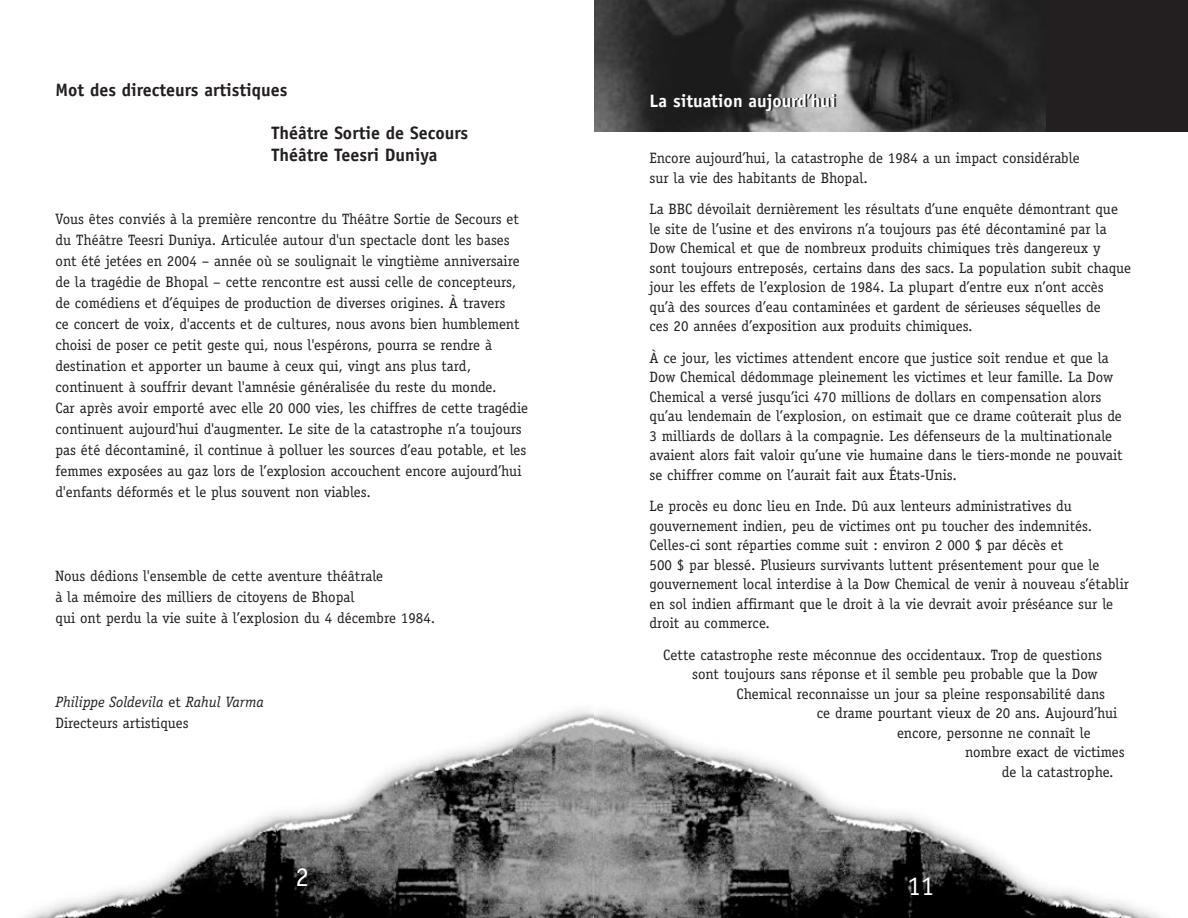
<style>
.page{position:relative;width:1188px;height:918px;background:#fff}
.page>*{position:absolute;margin:0;border:0;box-sizing:border-box;transform-origin:0 0}
.t1{font:27px "Officina Serif";color:#fff}
.t2{font:700 18px/21.9px "Officina Sans";color:#231f20}
.t3{font:700 18px "Officina Sans";color:#fff}
.t4{font:15px/19.5px "Officina Serif";color:#231f20}
.t5{font:italic 15px/21px "Officina Serif";color:#231f20}
.s1{font-style:normal}
</style>
<div class="page">
<img style="left:24px;top:710px;width:1138px;height:208px">
<img style="left:594px;top:0;width:452px;height:131px">
<div style="left:1046px;top:0;width:142px;height:131px;background:#231f20"></div>
<p class="t2" style="left:56px;top:80px;width:233px">Mot des directeurs artistiques</p>
<p class="t2" style="left:272px;top:124px;width:198px">Théâtre Sortie de Secours<br>Théâtre Teesri Duniya</p>
<p class="t4" style="left:56px;top:210px;width:474px;line-height:21px">Vous êtes conviés à la première rencontre du Théâtre Sortie de Secours et du Théâtre Teesri Duniya. Articulée autour d'un spectacle dont les bases ont été jetées en 2004 – année où se soulignait le vingtième anniversaire de la tragédie de Bhopal – cette rencontre est aussi celle de concepteurs, de comédiens et d’équipes de production de diverses origines. À travers<br>ce concert de voix, d'accents et de cultures, nous avons bien humblement choisi de poser ce petit geste qui, nous l'espérons, pourra se rendre à destination et apporter un baume à ceux qui, vingt ans plus tard, continuent à souffrir devant l'amnésie généralisée du reste du monde.<br>Car après avoir emporté avec elle 20 000 vies, les chiffres de cette tragédie continuent aujourd'hui d'augmenter. Le site de la catastrophe n’a toujours pas été décontaminé, il continue à polluer les sources d’eau potable, et les femmes exposées au gaz lors de l’explosion accouchent encore aujourd’hui d'enfants déformés et le plus souvent non viables.</p>
<p class="t4" style="left:56px;top:567px;width:381px;line-height:21px">Nous dédions l'ensemble de cette aventure théâtrale<br>à la mémoire des milliers de citoyens de Bhopal<br>qui ont perdu la vie suite à l’explosion du 4 décembre 1984.</p>
<p class="t5" style="left:56px;top:693px;width:210px">Philippe Soldevila <span class="s1">et</span> Rahul Varma<br><span class="s1">Directeurs artistiques</span></p>
<h1 class="t1" style="left:296px;top:867px;width:15px">2</h1>
<p class="t3" style="left:650px;top:94px;width:188px">La situation aujourd’hui</p>
<p class="t4" style="left:650px;top:149px;width:432px">Encore aujourd’hui, la catastrophe de 1984 a un impact considérable sur la vie des habitants de Bhopal.</p>
<p class="t4" style="left:650px;top:200px;width:483px">La BBC dévoilait dernièrement les résultats d’une enquête démontrant que le site de l’usine et des environs n’a toujours pas été décontaminé par la Dow Chemical et que de nombreux produits chimiques très dangereux y sont toujours entreposés, certains dans des sacs. La population subit chaque jour les effets de l’explosion de 1984. La plupart d’entre eux n’ont accès qu’à des sources d’eau contaminées et gardent de sérieuses séquelles de<br>ces 20 années d’exposition aux produits chimiques.</p>
<p class="t4" style="left:650px;top:349px;width:475px">À ce jour, les victimes attendent encore que justice soit rendue et que la Dow Chemical dédommage pleinement les victimes et leur famille. La Dow Chemical a versé jusqu’ici 470 millions de dollars en compensation alors qu’au lendemain de l’explosion, on estimait que ce drame coûterait plus de 3 milliards de dollars à la compagnie. Les défenseurs de la multinationale avaient alors fait valoir qu’une vie humaine dans le tiers-monde ne pouvait se chiffrer comme on l’aurait fait aux États-Unis.</p>
<p class="t4" style="left:650px;top:497px;width:481px">Le procès eu donc lieu en Inde. Dû aux lenteurs administratives du gouvernement indien, peu de victimes ont pu toucher des indemnités.<br>Celles-ci sont réparties comme suit : environ 2 000 $ par décès et<br>500 $ par blessé. Plusieurs survivants luttent présentement pour que le gouvernement local interdise à la Dow Chemical de venir à nouveau s’établir en sol indien affirmant que le droit à la vie devrait avoir préséance sur le droit au commerce.</p>
<p class="t4" style="left:663px;top:646px;width:440px">Cette catastrophe reste méconnue des occidentaux. Trop de questions</p>
<p class="t4" style="left:692px;top:665px;width:407px">sont toujours sans réponse et il semble peu probable que la Dow</p>
<p class="t4" style="left:737px;top:685px;width:370px">Chemical reconnaisse un jour sa pleine responsabilité dans</p>
<p class="t4" style="left:817px;top:704px;width:302px">ce drame pourtant vieux de 20 ans. Aujourd’hui</p>
<p class="t4" style="left:897px;top:724px;width:195px">encore, personne ne connaît le</p>
<p class="t4" style="left:965px;top:743px;width:161px">nombre exact de victimes</p>
<p class="t4" style="left:1002px;top:763px;width:113px">de la catastrophe.</p>
<h1 class="t1" style="left:907px;top:876px;width:28px">11</h1>
</div>
